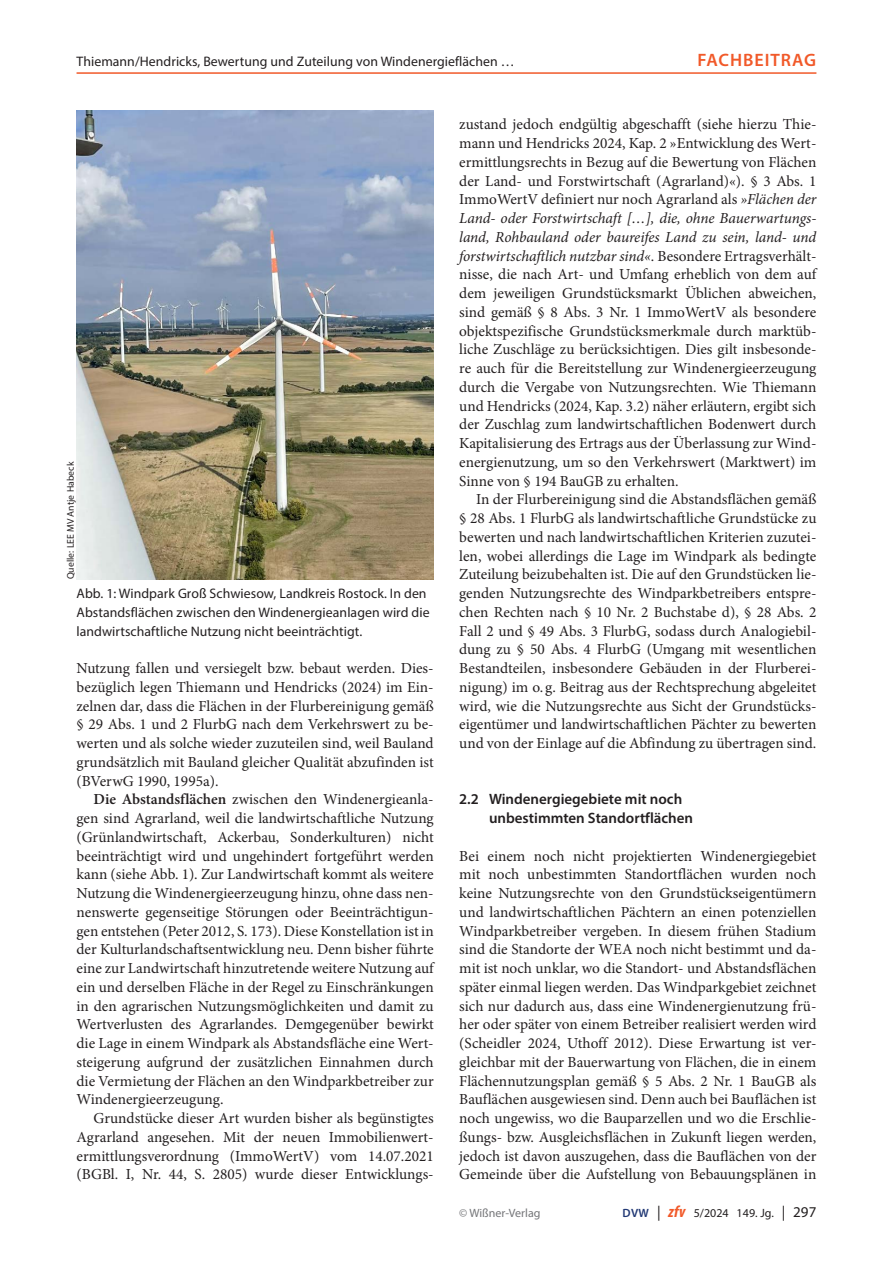
<style>
.page{position:relative;width:893px;height:1263px;background:#fff}
.page>*{position:absolute;margin:0;border:0;box-sizing:border-box;transform-origin:0 0}
.t1{font:600 18px "Myriad Pro";letter-spacing:.055em;color:#f15929}
._01_normal{font:15.3px/18.8px "Minion Pro";color:#231f20;text-align:justify}
._01_normal_oEZ{font:15.3px/18.8px "Minion Pro";color:#231f20;text-align:justify}
._12_titel_2{font:600 15px/18.8px "Myriad Pro";color:#231f20}
._05_abb{font:13.8px/18.8px "Myriad Pro";letter-spacing:.005em;color:#231f20}
.t2{font:12px "Myriad Pro";letter-spacing:.005em;color:#231f20}
.t3{font:12px "Myriad Pro";color:#757679}
._05_abb_copyright{font:9.75px "Myriad Pro";letter-spacing:.005em;color:#231f20}
.s1{font-weight:600}
.s2{font-style:italic}
.s3{font-weight:600;color:#223975}
.s4{font-size:15px}
.s5{font-weight:700;font-style:italic;font-stretch:condensed;font-size:16.5px;color:#f15929}
</style>
<div class="page">
<img style="left:77px;top:111px;width:357px;height:468px">
<hr style="left:77px;top:72px;width:739px;height:2px;background:#f15929">
<p class="_05_abb" style="left:77px;top:52px;width:440px">Thiemann/Hendricks, Bewertung und Zuteilung von Windenergieflächen …</p>
<p class="t1" style="left:698px;top:48px;width:120px">Fachbeitrag</p>
<p class="_05_abb_copyright" style="left:65px;top:579px;width:119px;rotate:-90deg">Quelle: LEE MV Antje Habeck</p>
<p class="_05_abb" style="left:77px;top:584px;width:355px">Abb. 1: Windpark Groß Schwiesow, Landkreis Rostock. In den<br>Abstandsflächen zwischen den Windenergieanlagen wird die landwirtschaftliche Nutzung nicht beeinträchtigt.</p>
<p class="_01_normal" style="left:77px;top:659px;width:359px">Nutzung fallen und versiegelt bzw. bebaut werden. Dies&shy;bezüglich legen Thiemann und Hendricks (2024) im Ein&shy;zelnen dar, dass die Flächen in der Flurbereinigung gemäß § 29 Abs. 1 und 2 FlurbG nach dem Verkehrswert zu be&shy;werten und als solche wieder zuzuteilen sind, weil Bauland grundsätzlich mit Bauland gleicher Qualität abzufinden ist (BVerwG 1990, 1995a).</p>
<p class="_01_normal" style="left:77px;top:790px;width:359px;text-indent:17px"><span class="s1">Die Abstandsflächen</span> zwischen den Windenergieanla&shy;gen sind Agrarland, weil die landwirtschaftliche Nutzung (Grünlandwirtschaft, Ackerbau, Sonderkulturen) nicht beeinträchtigt wird und ungehindert fortgeführt werden kann (siehe Abb. 1). Zur Landwirtschaft kommt als weitere Nutzung die Windenergieerzeugung hinzu, ohne dass nen&shy;nenswerte gegenseitige Störungen oder Beeinträchtigun&shy;gen entstehen (Peter 2012, S. 173). Diese Konstellation ist in der Kulturlandschaftsentwicklung neu. Denn bisher führte eine zur Landwirtschaft hinzutretende weitere Nutzung auf ein und derselben Fläche in der Regel zu Einschränkungen in den agrarischen Nutzungsmöglichkeiten und damit zu Wertverlusten des Agrarlandes. Demgegenüber bewirkt die Lage in einem Windpark als Abstandsfläche eine Wert&shy;steigerung aufgrund der zusätzlichen Einnahmen durch die Vermietung der Flächen an den Windparkbetreiber zur Windenergieerzeugung.</p>
<p class="_01_normal" style="left:77px;top:1109px;width:359px;text-indent:17px">Grundstücke dieser Art wurden bisher als begünstigtes Agrarland angesehen. Mit der neuen Immobilienwert&shy;ermittlungsverordnung (ImmoWertV) vom 14.07.2021 (BGBl. I, Nr. 44, S. 2805) wurde dieser Entwicklungs-</p>
<p class="_01_normal" style="left:459px;top:115px;width:359px">zustand jedoch endgültig abgeschafft (siehe hierzu Thie&shy;mann und Hendricks 2024, Kap. 2 »Entwicklung des Wert&shy;ermittlungsrechts in Bezug auf die Bewertung von Flächen der Land- und Forstwirtschaft (Agrarland)«). § 3 Abs. 1<br>ImmoWertV definiert nur noch Agrarland als <span class="s2">»Flächen der Land- oder Forstwirtschaft […], die, ohne Bauerwartungs&shy;land, Rohbauland oder baureifes Land zu sein, land- und forstwirtschaftlich nutzbar sind«</span>. Besondere Ertragsverhält&shy;nisse, die nach Art- und Umfang erheblich von dem auf dem jeweiligen Grundstücksmarkt Üblichen abweichen, sind gemäß § 8 Abs. 3 Nr. 1 ImmoWertV als besondere objektspezifische Grundstücksmerkmale durch marktüb&shy;liche Zuschläge zu berücksichtigen. Dies gilt insbesonde&shy;re auch für die Bereitstellung zur Windenergieerzeugung durch die Vergabe von Nutzungsrechten. Wie Thiemann und Hendricks (2024, Kap. 3.2) näher erläutern, ergibt sich der Zuschlag zum landwirtschaftlichen Bodenwert durch Kapitalisierung des Ertrags aus der Überlassung zur Wind&shy;energienutzung, um so den Verkehrswert (Marktwert) im Sinne von § 194 BauGB zu erhalten.</p>
<p class="_01_normal" style="left:459px;top:490px;width:359px;text-indent:17px">In der Flurbereinigung sind die Abstandsflächen gemäß § 28 Abs. 1 FlurbG als landwirtschaftliche Grundstücke zu bewerten und nach landwirtschaftlichen Kriterien zuzutei&shy;len, wobei allerdings die Lage im Windpark als bedingte Zuteilung beizubehalten ist. Die auf den Grundstücken lie&shy;genden Nutzungsrechte des Windparkbetreibers entspre&shy;chen Rechten nach § 10 Nr. 2 Buchstabe d), § 28 Abs. 2<br>Fall 2 und § 49 Abs. 3 FlurbG, sodass durch Analogiebil&shy;dung zu § 50 Abs. 4 FlurbG (Umgang mit wesentlichen Bestandteilen, insbesondere Gebäuden in der Flurberei&shy;nigung) im o. g. Beitrag aus der Rechtsprechung abgeleitet wird, wie die Nutzungsrechte aus Sicht der Grundstücks&shy;eigentümer und landwirtschaftlichen Pächter zu bewerten und von der Einlage auf die Abfindung zu übertragen sind.</p>
<p class="_12_titel_2" style="left:489px;top:790px;width:206px;text-indent:-30px">2.2 Windenergiegebiete mit noch unbestimmten Standortflächen</p>
<p class="_01_normal_oEZ" style="left:459px;top:846px;width:359px">Bei einem noch nicht projektierten Windenergiegebiet mit noch unbestimmten Standortflächen wurden noch keine Nutzungsrechte von den Grundstückseigentümern und landwirtschaftlichen Pächtern an einen potenziellen Windparkbetreiber vergeben. In diesem frühen Stadium sind die Standorte der WEA noch nicht bestimmt und da&shy;mit ist noch unklar, wo die Standort- und Abstandsflächen später einmal liegen werden. Das Windparkgebiet zeichnet sich nur dadurch aus, dass eine Windenergienutzung frü&shy;her oder später von einem Betreiber realisiert werden wird (Scheidler 2024, Uthoff 2012). Diese Erwartung ist ver&shy;gleichbar mit der Bauerwartung von Flächen, die in einem Flächennutzungsplan gemäß § 5 Abs. 2 Nr. 1 BauGB als Bauflächen ausgewiesen sind. Denn auch bei Bauflächen ist noch ungewiss, wo die Bauparzellen und wo die Erschlie&shy;ßungs- bzw. Ausgleichsflächen in Zukunft liegen werden, jedoch ist davon auszugehen, dass die Bauflächen von der Gemeinde über die Aufstellung von Bebauungsplänen in</p>
<p class="t3" style="left:459px;top:1205px;width:83px">© Wißner-Verlag</p>
<p class="t2" style="left:623px;top:1205px;width:195px"><span class="s3">DVW</span> <span class="s4">|</span> <span class="s5">zfv</span> 5/2024 149. Jg. <span class="s4">| 297</span></p>
</div>
